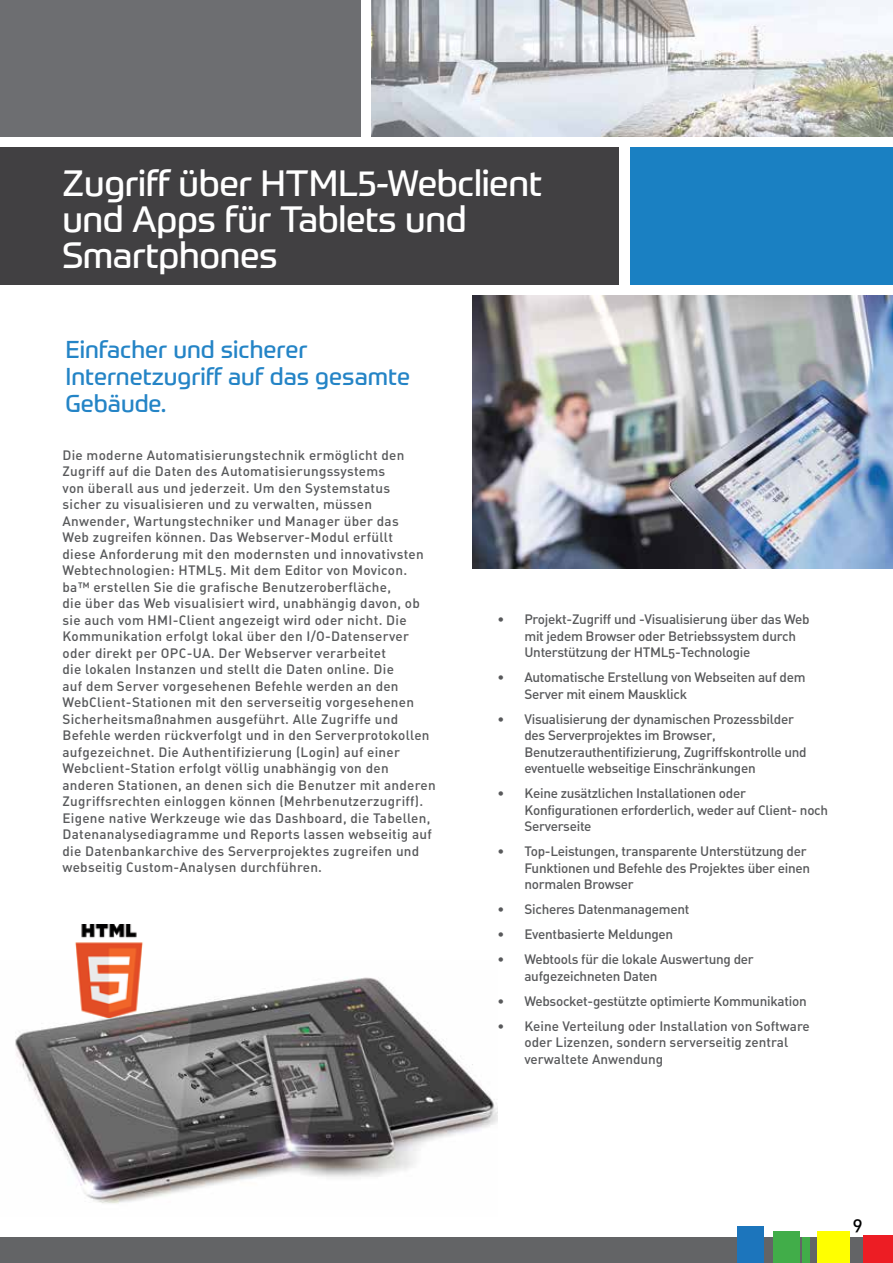
<style>
.page{position:relative;width:893px;height:1263px;background:#fff}
.page>*{position:absolute;margin:0;border:0;box-sizing:border-box;transform-origin:0 0}
.t1{font:36px/36px "Prometo";letter-spacing:-.01em;color:#fff}
.t2{font:24px/27px "Prometo";color:#2484c6}
.t3{font:18px "DIN Medium Alternate";color:#000}
.t4{font:13.5px/16.5px "DIN Medium Alternate";letter-spacing:.02em;color:#58595b}
.t5{font:13.5px/16.5px "DIN Medium Alternate";letter-spacing:-.02em;color:#58595b}
.t6{font:13.5px/16.5px "DIN Medium Alternate";color:#58595b}
</style>
<div class="page">
<div style="left:0;top:1237px;width:893px;height:26px;background:#636466"></div>
<div style="left:738px;top:1226px;width:26px;height:37px;background:#1c75bc"></div>
<div style="left:773px;top:1231px;width:26px;height:32px;background:#41ad49"></div>
<div style="left:802px;top:1237px;width:8px;height:26px;background:#41ad49"></div>
<div style="left:817px;top:1231px;width:33px;height:32px;background:#ff0"></div>
<div style="left:862px;top:1235px;width:31px;height:28px;background:#ed1d24"></div>
<div style="left:0;top:1px;width:361px;height:136px;background:#6d6e71"></div>
<div style="left:0;top:147px;width:618px;height:138px;background:#414042"></div>
<div style="left:631px;top:147px;width:262px;height:138px;background:#1a80c2"></div>
<img style="left:372px;top:0;width:521px;height:137px">
<img style="left:472px;top:295px;width:421px;height:274px">
<img style="left:15px;top:977px;width:482px;height:227px">
<img style="left:63px;top:924px;width:93px;height:93px">
<h1 class="t1" style="left:63px;top:165px;width:481px">Zugriff über HTML5-Webclient und Apps für Tablets und<br>Smartphones</h1>
<h2 class="t2" style="left:65px;top:336px;width:346px">Einfacher und sicherer<br>Internetzugriff auf das gesamte<br>Gebäude.</h2>
<p class="t4" style="left:63px;top:446px;width:375px">Die moderne Automatisierungstechnik ermöglicht den Zugriff auf die Daten des Automatisierungssystems<br>von überall aus und jederzeit. Um den Systemstatus<br>sicher zu visualisieren und zu verwalten, müssen Anwender, Wartungstechniker und Manager über das<br>Web zugreifen können. Das Webserver-Modul erfüllt<br>diese Anforderung mit den modernsten und innovativsten Webtechnologien: HTML5. Mit dem Editor von Movicon. ba™ erstellen Sie die grafische Benutzeroberfläche,<br>die über das Web visualisiert wird, unabhängig davon, ob sie auch vom HMI-Client angezeigt wird oder nicht. Die Kommunikation erfolgt lokal über den I/O-Datenserver oder direkt per OPC-UA. Der Webserver verarbeitet<br>die lokalen Instanzen und stellt die Daten online. Die<br>auf dem Server vorgesehenen Befehle werden an den WebClient-Stationen mit den serverseitig vorgesehenen Sicherheitsmaßnahmen ausgeführt. Alle Zugriffe und Befehle werden rückverfolgt und in den Serverprotokollen aufgezeichnet. Die Authentifizierung (Login) auf einer Webclient-Station erfolgt völlig unabhängig von den anderen Stationen, an denen sich die Benutzer mit anderen Zugriffsrechten einloggen können (Mehrbenutzerzugriff).<br>Eigene native Werkzeuge wie das Dashboard, die Tabellen, Datenanalysediagramme und Reports lassen webseitig auf die Datenbankarchive des Serverprojektes zugreifen und webseitig Custom-Analysen durchführen.</p>
<p class="t5" style="left:524px;top:610px;width:287px;text-indent:-27px">• Projekt-Zugriff und -Visualisierung über das Web mit jedem Browser oder Betriebssystem durch<br>Unterstützung der HTML5-Technologie</p>
<p class="t5" style="left:524px;top:668px;width:283px;text-indent:-27px">• Automatische Erstellung von Webseiten auf dem<br>Server mit einem Mausklick</p>
<p class="t5" style="left:524px;top:710px;width:284px;text-indent:-27px">• Visualisierung der dynamischen Prozessbilder des Serverprojektes im Browser, Benutzerauthentifizierung, Zugriffskontrolle und eventuelle webseitige Einschränkungen</p>
<p class="t5" style="left:524px;top:784px;width:305px;text-indent:-27px">• Keine zusätzlichen Installationen oder<br>Konfigurationen erforderlich, weder auf Client- noch<br>Serverseite</p>
<p class="t5" style="left:524px;top:842px;width:287px;text-indent:-27px">• Top-Leistungen, transparente Unterstützung der<br>Funktionen und Befehle des Projektes über einen normalen Browser</p>
<p class="t5" style="left:497px;top:900px;width:194px">• Sicheres Datenmanagement</p>
<p class="t5" style="left:497px;top:925px;width:177px">• Eventbasierte Meldungen</p>
<p class="t5" style="left:524px;top:950px;width:231px;text-indent:-27px">• Webtools für die lokale Auswertung der aufgezeichneten Daten</p>
<p class="t5" style="left:497px;top:992px;width:311px">• Websocket-gestützte optimierte Kommunikation</p>
<p class="t6" style="left:524px;top:1017px;width:287px;text-indent:-27px">• Keine Verteilung oder Installation von Software oder Lizenzen, sondern serverseitig zentral verwaltete Anwendung</p>
<h3 class="t3" style="left:853px;top:1212px;width:11px">9</h3>
</div>
